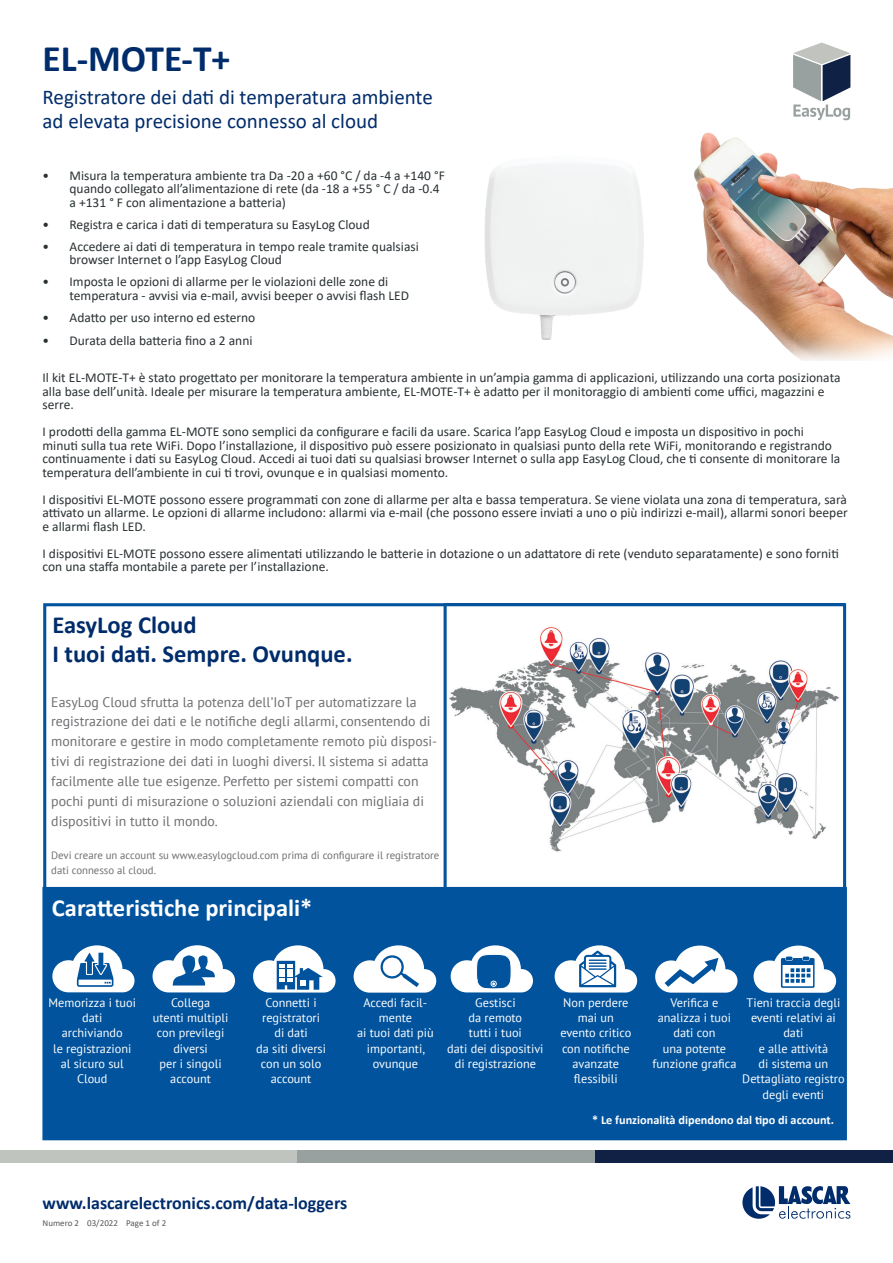
<style>
.page{position:relative;width:893px;height:1263px;background:#fff}
.page>*{position:absolute;margin:0;border:0;box-sizing:border-box;transform-origin:0 0}
.t1{font:700 37.5px "Calibri";color:#002c6b}
.t2{font:700 24.6px/29.5px "Calibri";color:#002c6b}
.t3{font:700 24.6px "Calibri";color:#fff}
.t4{font:21px/24px "Calibri";color:#002c6b}
.t5{font:700 18px "Calibri";color:#002c6b}
.t6{font:13.8px/20px "PT Sans";color:#6c6d70}
.t7{font:13.5px/13.5px "Calibri";color:#2a3134}
.t8{font:12.3px/15.3px "PT Sans";color:#fff;text-align:center}
.t9{font:700 12.3px "Calibri";color:#fff}
.t10{font:10.8px/15.3px "PT Sans";color:#6c6d70}
.t11{font:9px "Calibri";color:#57585a}
</style>
<div class="page">
<div style="left:595px;top:1150px;width:298px;height:13px;background:#112146"></div>
<div style="left:0;top:1150px;width:298px;height:13px;background:#c0c4bf"></div>
<div style="left:298px;top:1150px;width:297px;height:13px;background:#99a0a0"></div>
<svg style="left:742px;top:1186px;width:108px;height:33px"></svg>
<svg style="left:793px;top:43px;width:57px;height:77px"></svg>
<img style="left:447px;top:627px;width:395px;height:260px">
<hr style="left:444px;top:603px;width:3px;height:292px;background:#01539e">
<div style="left:42px;top:887px;width:805px;height:253px;background:#01539e"></div>
<svg style="left:754px;top:945px;width:82px;height:48px"></svg>
<svg style="left:655px;top:945px;width:82px;height:48px"></svg>
<svg style="left:555px;top:945px;width:82px;height:47px"></svg>
<svg style="left:451px;top:945px;width:82px;height:48px"></svg>
<svg style="left:354px;top:945px;width:82px;height:48px"></svg>
<svg style="left:253px;top:945px;width:83px;height:47px"></svg>
<svg style="left:153px;top:945px;width:82px;height:47px"></svg>
<svg style="left:52px;top:945px;width:83px;height:47px"></svg>
<img style="left:484px;top:167px;width:30px;height:146px">
<img style="left:514px;top:132px;width:379px;height:228px">
<h1 class="t1" style="left:43px;top:32px;width:189px">EL-MOTE-T+</h1>
<h3 class="t4" style="left:43px;top:84px;width:392px">Registratore dei dati di temperatura ambiente ad elevata precisione connesso al cloud</h3>
<p class="t7" style="left:70px;top:168px;width:377px;text-indent:-27px">• Misura la temperatura ambiente tra Da -20 a +60 °C / da -4 a +140 °F quando collegato all’alimentazione di rete (da -18 a +55 ° C / da -0.4 a +131 ° F con alimentazione a batteria)</p>
<p class="t7" style="left:43px;top:217px;width:329px">• Registra e carica i dati di temperatura su EasyLog Cloud</p>
<p class="t7" style="left:70px;top:239px;width:351px;text-indent:-27px">• Accedere ai dati di temperatura in tempo reale tramite qualsiasi browser Internet o l’app EasyLog Cloud</p>
<p class="t7" style="left:70px;top:275px;width:341px;text-indent:-27px">• Imposta le opzioni di allarme per le violazioni delle zone di temperatura - avvisi via e-mail, avvisi beeper o avvisi flash LED</p>
<p class="t7" style="left:43px;top:310px;width:214px">• Adatto per uso interno ed esterno</p>
<p class="t7" style="left:43px;top:334px;width:212px">• Durata della batteria fino a 2 anni</p>
<p class="t7" style="left:43px;top:371px;width:799px">Il kit EL-MOTE-T+ è stato progettato per monitorare la temperatura ambiente in un’ampia gamma di applicazioni, utilizzando una corta posizionata alla base dell’unità. Ideale per misurare la temperatura ambiente, EL-MOTE-T+ è adatto per il monitoraggio di ambienti come uffici, magazzini e serre.</p>
<p class="t7" style="left:43px;top:425px;width:799px">I prodotti della gamma EL-MOTE sono semplici da configurare e facili da usare. Scarica l’app EasyLog Cloud e imposta un dispositivo in pochi minuti sulla tua rete WiFi. Dopo l’installazione, il dispositivo può essere posizionato in qualsiasi punto della rete WiFi, monitorando e registrando continuamente i dati su EasyLog Cloud. Accedi ai tuoi dati su qualsiasi browser Internet o sulla app EasyLog Cloud, che ti consente di monitorare la temperatura dell’ambiente in cui ti trovi, ovunque e in qualsiasi momento.</p>
<p class="t7" style="left:43px;top:492px;width:807px;text-align:justify">I dispositivi EL-MOTE possono essere programmati con zone di allarme per alta e bassa temperatura. Se viene violata una zona di temperatura, sarà attivato un allarme. Le opzioni di allarme includono: allarmi via e-mail (che possono essere inviati a uno o più indirizzi e-mail), allarmi sonori beeper e allarmi flash LED.</p>
<p class="t7" style="left:43px;top:546px;width:798px">I dispositivi EL-MOTE possono essere alimentati utilizzando le batterie in dotazione o un adattatore di rete (venduto separatamente) e sono forniti con una staffa montabile a parete per l’installazione.</p>
<h2 class="t2" style="left:52px;top:610px;width:302px">EasyLog Cloud<br>I tuoi dati. Sempre. Ovunque.</h2>
<p class="t6" style="left:51px;top:691px;width:387px">EasyLog Cloud sfrutta la potenza dell’IoT per automatizzare la registrazione dei dati e le notifiche degli allarmi, consentendo di monitorare e gestire in modo completamente remoto più disposi&shy;tivi di registrazione dei dati in luoghi diversi. Il sistema si adatta facilmente alle tue esigenze. Perfetto per sistemi compatti con pochi punti di misurazione o soluzioni aziendali con migliaia di dispositivi in tutto il mondo.</p>
<p class="t10" style="left:51px;top:847px;width:390px">Devi creare un account su www.easylogcloud.com prima di configurare il registratore dati connesso al cloud.</p>
<h2 class="t3" style="left:52px;top:890px;width:262px">Caratteristiche principali*</h2>
<p class="t8" style="left:49px;top:994px;width:89px">Memorizza i tuoi dati<br>archiviando<br>le registrazioni al sicuro sul<br>Cloud</p>
<p class="t8" style="left:153px;top:994px;width:77px">Collega<br>utenti multipli con previlegi diversi<br>per i singoli account</p>
<p class="t8" style="left:256px;top:994px;width:71px">Connetti i registratori di dati<br>da siti diversi con un solo account</p>
<p class="t8" style="left:357px;top:994px;width:78px">Accedi facil&shy;mente<br>ai tuoi dati più importanti, ovunque</p>
<p class="t8" style="left:447px;top:994px;width:98px">Gestisci<br>da remoto<br>tutti i tuoi<br>dati dei dispositivi di registrazione</p>
<p class="t8" style="left:560px;top:994px;width:72px">Non perdere mai un evento critico con notifiche avanzate flessibili</p>
<p class="t8" style="left:652px;top:994px;width:85px">Verifica e analizza i tuoi dati con<br>una potente funzione grafica</p>
<p class="t8" style="left:742px;top:994px;width:104px">Tieni traccia degli eventi relativi ai dati<br>e alle attività<br>di sistema un<br>Dettagliato registro degli eventi</p>
<h3 class="t5" style="left:43px;top:1190px;width:306px">www.lascarelectronics.com/data-loggers</h3>
<p class="t11" style="left:43px;top:1216px;width:125px">Numero 2 03/2022 Page 1 of 2</p>
<p class="t9" style="left:592px;top:1111px;width:243px">* Le funzionalità dipendono dal tipo di account.</p>
</div>
